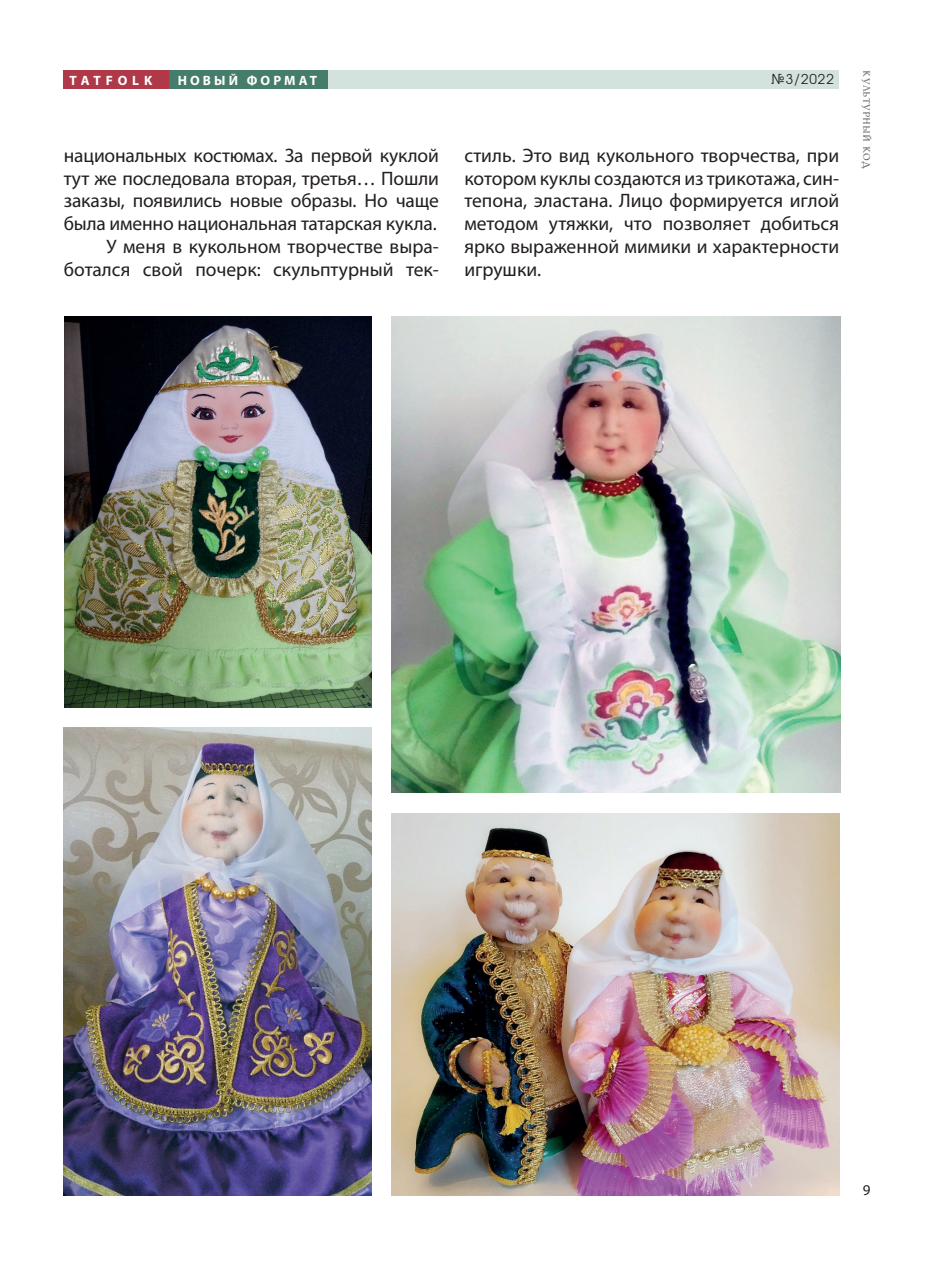
<style>
.page{position:relative;width:936px;height:1263px;background:#fff}
.page>*{position:absolute;margin:0;border:0;box-sizing:border-box;transform-origin:0 0}
.t1{font:19.5px/23px "TT Myriad Pro";letter-spacing:-.005em;color:#231f20;text-align:right}
.t2{font:15px "TT Myriad Pro";color:#231f20}
.t3{font:700 13.5px "TT Myriad Pro";letter-spacing:.23em;color:#fff}
.t4{font:700 13.5px "TT Myriad Pro";letter-spacing:.36em;color:#fff}
.t5{font:13.5px "Gothic Eurasian";color:#231f20}
.t6{font:9px "TT Lidia";letter-spacing:.03em;color:#231f20}
</style>
<div class="page">
<div style="left:163px;top:70px;width:643px;height:19px;background:#457c6b"></div>
<div style="left:63px;top:70px;width:105px;height:19px;background:#af3948"></div>
<div style="left:328px;top:70px;width:511px;height:19px;background:#d4e2dd"></div>
<img style="left:64px;top:316px;width:307px;height:391px">
<img style="left:392px;top:317px;width:448px;height:475px">
<img style="left:392px;top:814px;width:447px;height:381px">
<img style="left:63px;top:727px;width:308px;height:468px">
<p class="t4" style="left:70px;top:71px;width:84px">TATFOLK</p>
<p class="t3" style="left:178px;top:71px;width:141px">НОВЫЙ ФОРМАТ</p>
<p class="t5" style="left:771px;top:71px;width:64px">№3/2022</p>
<p class="t6" style="left:871px;top:70px;width:100px;rotate:90deg">КУЛЬТУРНЫЙ КОД</p>
<p class="t1" style="left:64px;top:143px;width:376px">национальных костюмах. За первой куклой тут же последовала вторая, третья… Пошли заказы, появились новые образы. Но чаще была именно национальная татарская кукла.<br>У меня в кукольном творчестве выра&shy;ботался свой почерк: скульптурный тек-</p>
<p class="t1" style="left:464px;top:143px;width:376px;text-align:justify">стиль. Это вид кукольного творчества, при котором куклы создаются из трикотажа, син&shy;тепона, эластана. Лицо формируется иглой методом утяжки, что позволяет добиться ярко выраженной мимики и характерности игрушки.</p>
<p class="t2" style="left:862px;top:1181px;width:9px">9</p>
</div>
